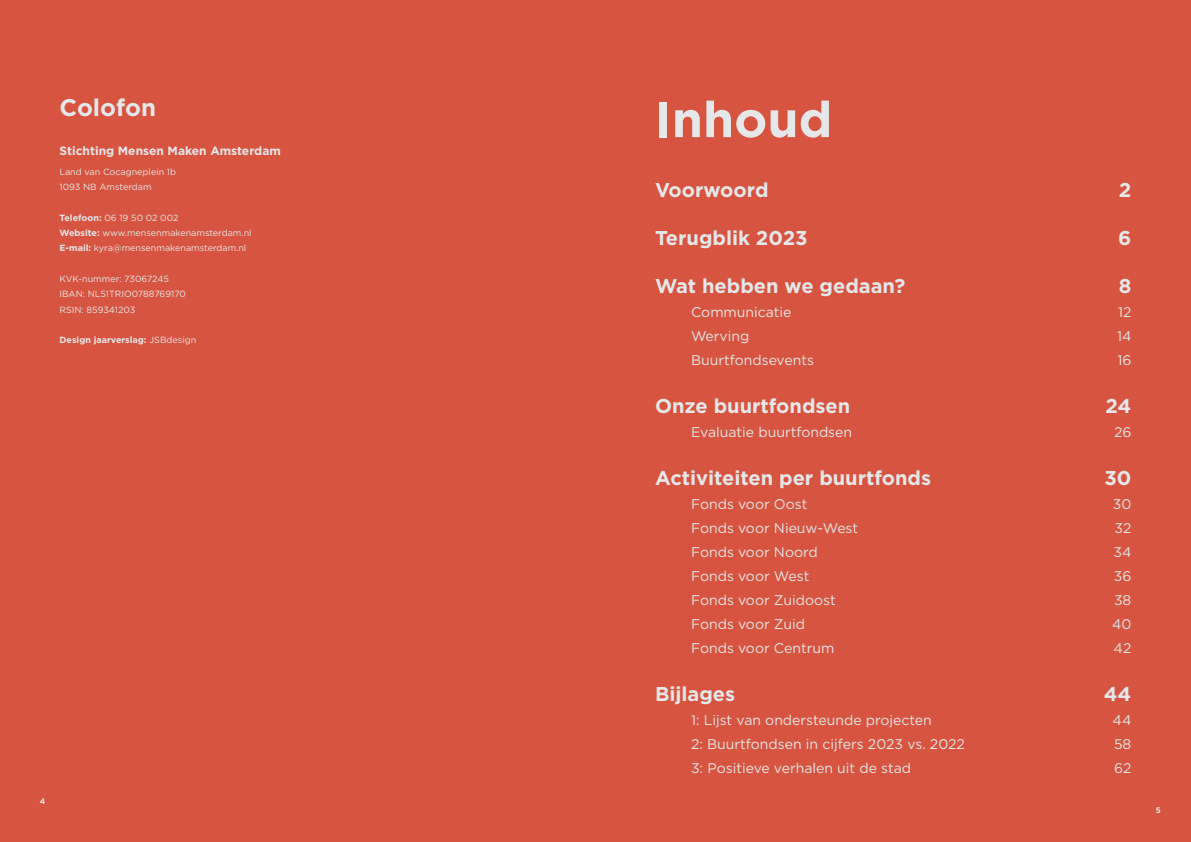
<style>
.page{position:relative;width:1191px;height:842px;background:#d65440}
.page>*{position:absolute;margin:0;border:0;box-sizing:border-box;transform-origin:0 0}
.t1{font:700 50px "Gotham";color:#e6e7e9}
.t2{font:700 24px "Gotham";color:#e6e7e9}
.t3{font:700 20px "Gotham";color:#e6e7e9}
.t4{font:14px "Gotham";color:#e6e7e9}
.t5{font:700 12px "Gotham";color:#e6e7e9}
.t6{font:9px "Gotham";color:#e6e7e9}
.t7{font:700 9px "Gotham";color:#e6e7e9}
.t8{font:500 8px "Gotham";color:#fff}
.s1{font-weight:700}
.s2{font-weight:400}
</style>
<div class="page">
<p class="t2" style="left:60px;top:92px;width:98px">Colofon</p>
<p class="t5" style="left:60px;top:143px;width:223px">Stichting Mensen Maken Amsterdam</p>
<p class="t6" style="left:60px;top:166px;width:118px">Land van Cocagneplein 1b</p>
<p class="t6" style="left:60px;top:181px;width:93px">1093 NB Amsterdam</p>
<p class="t6" style="left:60px;top:212px;width:120px"><span class="s1">Telefoon:</span> 06 19 50 02 002</p>
<p class="t6" style="left:60px;top:227px;width:193px"><span class="s1">Website:</span> www.mensenmakenamsterdam.nl</p>
<p class="t6" style="left:60px;top:242px;width:188px"><span class="s1">E-mail:</span> kyra@mensenmakenamsterdam.nl</p>
<p class="t6" style="left:60px;top:273px;width:111px">KVK-nummer: 73067245</p>
<p class="t6" style="left:60px;top:288px;width:128px">IBAN: NL51TRIO0788769170</p>
<p class="t6" style="left:60px;top:304px;width:77px">RSIN: 859341203</p>
<p class="t7" style="left:60px;top:334px;width:138px">Design jaarverslag: <span class="s2">JSBdesign</span></p>
<p class="t8" style="left:40px;top:796px;width:7px">4</p>
<p class="t1" style="left:655px;top:86px;width:179px">Inhoud</p>
<p class="t3" style="left:655px;top:177px;width:115px">Voorwoord</p>
<p class="t3" style="left:655px;top:225px;width:154px">Terugblik 2023</p>
<p class="t3" style="left:655px;top:273px;width:252px">Wat hebben we gedaan?</p>
<p class="t4" style="left:691px;top:303px;width:102px">Communicatie</p>
<p class="t4" style="left:691px;top:327px;width:60px">Werving</p>
<p class="t4" style="left:691px;top:351px;width:124px">Buurtfondsevents</p>
<p class="t3" style="left:655px;top:393px;width:197px">Onze buurtfondsen</p>
<p class="t4" style="left:691px;top:423px;width:163px">Evaluatie buurtfondsen</p>
<p class="t3" style="left:655px;top:465px;width:278px">Activiteiten per buurtfonds</p>
<p class="t4" style="left:691px;top:495px;width:118px">Fonds voor Oost</p>
<p class="t4" style="left:691px;top:519px;width:169px">Fonds voor Nieuw-West</p>
<p class="t4" style="left:691px;top:543px;width:128px">Fonds voor Noord</p>
<p class="t4" style="left:691px;top:567px;width:120px">Fonds voor West</p>
<p class="t4" style="left:691px;top:591px;width:146px">Fonds voor Zuidoost</p>
<p class="t4" style="left:691px;top:615px;width:116px">Fonds voor Zuid</p>
<p class="t4" style="left:691px;top:639px;width:145px">Fonds voor Centrum</p>
<p class="t3" style="left:655px;top:681px;width:82px">Bijlages</p>
<p class="t4" style="left:691px;top:711px;width:242px">1: Lijst van ondersteunde projecten</p>
<p class="t4" style="left:691px;top:735px;width:275px">2: Buurtfondsen in cijfers 2023 vs. 2022</p>
<p class="t4" style="left:691px;top:759px;width:221px">3: Positieve verhalen uit de stad</p>
<p class="t3" style="left:1119px;top:177px;width:14px">2</p>
<p class="t3" style="left:1118px;top:225px;width:15px">6</p>
<p class="t3" style="left:1118px;top:273px;width:14px">8</p>
<p class="t4" style="left:1118px;top:303px;width:15px">12</p>
<p class="t4" style="left:1117px;top:327px;width:16px">14</p>
<p class="t4" style="left:1117px;top:351px;width:16px">16</p>
<p class="t3" style="left:1105px;top:393px;width:27px">24</p>
<p class="t4" style="left:1114px;top:423px;width:19px">26</p>
<p class="t3" style="left:1104px;top:465px;width:29px">30</p>
<p class="t4" style="left:1112px;top:495px;width:20px">30</p>
<p class="t4" style="left:1114px;top:519px;width:18px">32</p>
<p class="t4" style="left:1113px;top:543px;width:19px">34</p>
<p class="t4" style="left:1113px;top:567px;width:19px">36</p>
<p class="t4" style="left:1114px;top:591px;width:19px">38</p>
<p class="t4" style="left:1112px;top:615px;width:21px">40</p>
<p class="t4" style="left:1113px;top:639px;width:19px">42</p>
<p class="t3" style="left:1103px;top:681px;width:29px">44</p>
<p class="t4" style="left:1112px;top:711px;width:20px">44</p>
<p class="t4" style="left:1114px;top:735px;width:19px">58</p>
<p class="t4" style="left:1114px;top:759px;width:19px">62</p>
<p class="t8" style="left:1155px;top:804px;width:6px">5</p>
</div>
